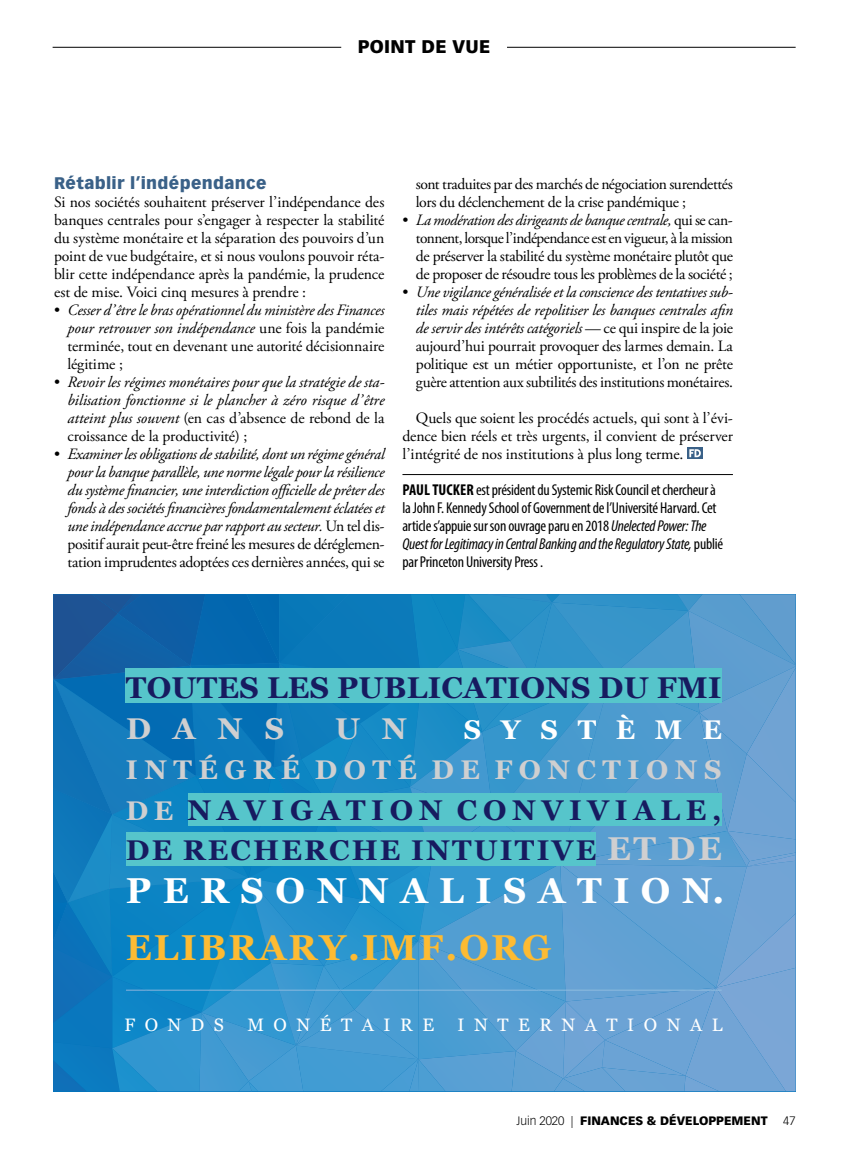
<style>
.page{position:relative;width:864px;height:1161px;background:#fff}
.page>*{position:absolute;margin:0;border:0;box-sizing:border-box;transform-origin:0 0}
.t1{font:700 36px "Georgia";letter-spacing:.32em;color:#fff}
.t2{font:700 36px "Georgia";letter-spacing:.06em;color:#fdbb33}
.t3{font:700 30px "Georgia";letter-spacing:.01em;color:#171b60}
.t4{font:700 30px "Georgia";color:#cfcfd0}
.t5{font:700 28.5px/40.5px "Georgia";letter-spacing:.2em;color:#171b60}
.t6{font:700 27px "Georgia";letter-spacing:.24em;color:#cfcfd0}
.t7{font:700 27px "Georgia";letter-spacing:.73em;color:#fff}
.t8{font:18px "Georgia";letter-spacing:.53em;color:#fff}
.t9{font:900 18px "Vectora LT Std";letter-spacing:.02em;color:#000}
.t10{font:900 16.5px "Vectora LT Std";letter-spacing:.02em;color:#3a6188}
.t11{font:15.75px/18px "Adobe Garamond Pro";letter-spacing:-.02em;color:#000;text-align:justify}
.t12{font:italic 15.75px/18px "Adobe Garamond Pro";letter-spacing:-.01em;color:#000;text-align:justify}
.t13{font:condensed 15.75px/18px "Myriad Pro";letter-spacing:-.015em;color:#000}
.t14{font:900 12px "Vectora LT Std";color:#000}
.t15{font:300 12px "Vectora LT Std";color:#000}
.s1{font-style:normal}
.s2{font-style:italic}
.s3{font-weight:700}
.s4{font-size:27px;color:#cfcfd0}
.s5{font-size:33px;color:#cfcfd0}
.s6{font-weight:300}
</style>
<div class="page">
<svg style="left:53px;top:594px;width:743px;height:497px;background:#3790c8"></svg>
<div style="left:126px;top:669px;width:596px;height:34px;background:#56c5cb"></div>
<div style="left:126px;top:832px;width:470px;height:34px;background:#56c5cb"></div>
<div style="left:188px;top:794px;width:534px;height:32px;background:#56c5cb"></div>
<hr style="left:53px;top:47px;width:288px;height:1px;background:#000">
<hr style="left:507px;top:47px;width:289px;height:1px;background:#000">
<hr style="left:126px;top:990px;width:596px;height:1px;background:#fff">
<hr style="left:402px;top:474px;width:331px;height:1px;background:#000">
<svg style="left:687px;top:448px;width:16px;height:11px"></svg>
<svg style="left:689px;top:449px;width:12px;height:8px"></svg>
<p class="t9" style="left:358px;top:36px;width:134px">POINT DE VUE</p>
<p class="t10" style="left:54px;top:173px;width:214px">Rétablir l’indépendance</p>
<p class="t11" style="left:54px;top:194px;width:332px">Si nos sociétés souhaitent préserver l’indépendance des banques centrales pour s’engager à respecter la stabilité du système monétaire et la séparation des pouvoirs d’un point de vue budgétaire, et si nous voulons pouvoir réta&shy;blir cette indépendance après la pandémie, la prudence est de mise. Voici cinq mesures à prendre :</p>
<p class="t12" style="left:68px;top:301px;width:318px;text-indent:-14px"><span class="s1">•</span> Cesser d’être le bras opérationnel du ministère des Finances pour retrouver son indépendance <span class="s1">une fois la pandémie terminée, tout en devenant une autorité décisionnaire légitime ;</span></p>
<p class="t12" style="left:68px;top:373px;width:318px;text-indent:-13px"><span class="s1">•</span> Revoir les régimes monétaires pour que la stratégie de sta&shy;bilisation fonctionne si le plancher à zéro risque d’être atteint plus souvent <span class="s1">(en cas d’absence de rebond de la croissance de la productivité) ;</span></p>
<p class="t12" style="left:68px;top:445px;width:319px;text-indent:-13px"><span class="s1">•</span> Examiner les obligations de stabilité, dont un régime général pour la banque parallèle, une norme légale pour la résilience du système financier, une interdiction officielle de prêter des fonds à des sociétés financières fondamentalement éclatées et une indépendance accrue par rapport au secteur. <span class="s1">Un tel dis&shy;positif aurait peut-être freiné les mesures de déréglemen&shy;tation imprudentes adoptées ces dernières années, qui se</span></p>
<p class="t11" style="left:416px;top:176px;width:318px">sont traduites par des marchés de négociation surendettés lors du déclenchement de la crise pandémique ;</p>
<p class="t11" style="left:416px;top:212px;width:318px;text-indent:-13px">• <span class="s2">La modération des dirigeants de banque centrale,</span> qui se can&shy;tonnent, lorsque l’indépendance est en vigueur, à la mission de préserver la stabilité du système monétaire plutôt que de proposer de résoudre tous les problèmes de la société ;</p>
<p class="t11" style="left:416px;top:284px;width:319px;text-indent:-13px">• <span class="s2">Une vigilance généralisée et la conscience des tentatives sub&shy;tiles mais répétées de repolitiser les banques centrales afin de servir des intérêts catégoriels</span> — ce qui inspire de la joie aujourd’hui pourrait provoquer des larmes demain. La politique est un métier opportuniste, et l’on ne prête guère attention aux subtilités des institutions monétaires.</p>
<p class="t11" style="left:402px;top:410px;width:332px;text-indent:13px">Quels que soient les procédés actuels, qui sont à l’évi&shy;dence bien réels et très urgents, il convient de préserver l’intégrité de nos institutions à plus long terme.</p>
<p class="t13" style="left:402px;top:481px;width:322px"><span class="s3">PAUL TUCKER</span> est président du Systemic Risk Council et chercheur à la John F. Kennedy School of Government de l’Université Harvard. Cet article s’appuie sur son ouvrage paru en 2018 <span class="s2">Unelected Power: The Quest for Legitimacy in Central Banking and the Regulatory State,</span> publié par Princeton University Press .</p>
<h2 class="t3" style="left:126px;top:665px;width:597px">TOUTES LES PUBLICATIONS DU FMI</h2>
<h2 class="t4" style="left:126px;top:706px;width:160px">DANS</h2>
<h2 class="t4" style="left:335px;top:706px;width:74px">U N</h2>
<h3 class="t7" style="left:464px;top:709px;width:260px">SYSTÈME</h3>
<h3 class="t6" style="left:126px;top:749px;width:597px">INTÉGRÉ DOTÉ DE FONCTIONS</h3>
<h3 class="t5" style="left:126px;top:788px;width:597px"><span class="s4">DE</span> NAVIGATION CONVIVIALE,<br>DE RECHERCHE INTUITIVE <span class="s5">ET DE</span></h3>
<h1 class="t1" style="left:126px;top:864px;width:600px">PERSONNALISATION.</h1>
<h1 class="t2" style="left:126px;top:920px;width:427px">ELIBRARY.IMF.ORG</h1>
<p class="t8" style="left:124px;top:1012px;width:101px">FONDS</p>
<p class="t8" style="left:247px;top:1012px;width:188px">MONÉTAIRE</p>
<p class="t8" style="left:458px;top:1012px;width:267px">INTERNATIONAL</p>
<p class="t14" style="left:517px;top:1113px;width:253px"><span class="s6">Juin 2020 |</span> FINANCES &amp; DÉVELOPPEMENT</p>
<p class="t15" style="left:783px;top:1114px;width:14px">47</p>
</div>
